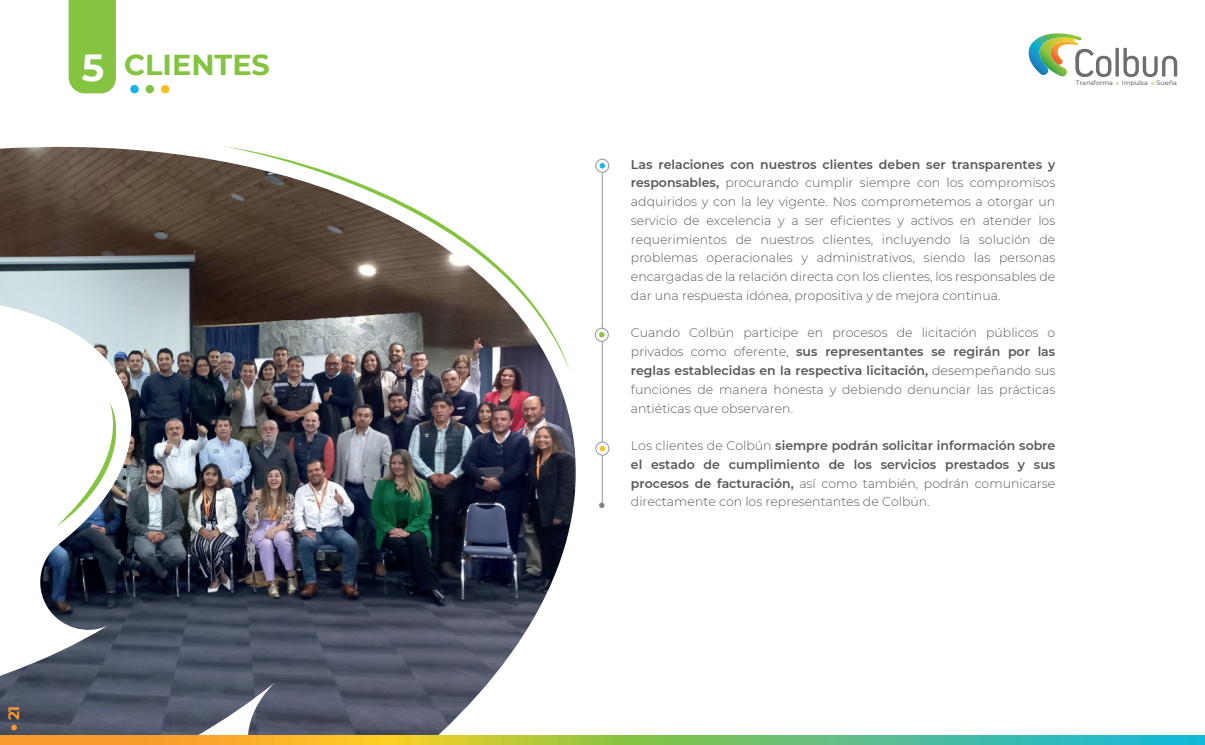
<style>
.page{position:relative;width:1205px;height:745px;background:#fff}
.page>*{position:absolute;margin:0;border:0;box-sizing:border-box;transform-origin:0 0}
.t1{font:700 28.75px "Montserrat";color:#84c440}
.t2{font:700 15px "Montserrat";color:#f8992d}
.t3{font:300 12.5px/18.8px "Montserrat";color:#57585a;text-align:justify}
.t4{font:600 12.5px/18.8px "Montserrat";color:#57585a;text-align:justify}
.t5{font:500 6.38px "Montserrat";color:#6d6e71}
.s1{font-size:37.62px;color:#fff}
.s2{font-weight:600}
.s3{font-weight:300}
</style>
<div class="page">
<svg style="left:1028px;top:33px;width:149px;height:51px"></svg>
<svg style="left:0;top:734px;width:1205px;height:10px;background:#a0ba6b"></svg>
<div style="left:130px;top:85px;width:9px;height:8px;background:#15b5e8;border-radius:50%"></div>
<div style="left:146px;top:85px;width:8px;height:8px;background:#84c147;border-radius:50%"></div>
<div style="left:161px;top:85px;width:8px;height:8px;background:#fdbe26;border-radius:50%"></div>
<div style="left:69px;top:0;width:47px;height:93px;background:#84c440"></div>
<img style="left:0;top:147px;width:576px;height:587px">
<svg style="left:11px;top:724px;width:6px;height:6px"></svg>
<hr style="left:602px;top:165px;width:1px;height:340px;background:#939598">
<svg style="left:596px;top:159px;width:13px;height:13px"></svg>
<div style="left:595px;top:159px;width:14px;height:13px;border:1px solid #939598;border-radius:50%"></div>
<svg style="left:599px;top:163px;width:6px;height:5px"></svg>
<svg style="left:595px;top:328px;width:13px;height:13px"></svg>
<div style="left:595px;top:328px;width:14px;height:13px;border:1px solid #939598;border-radius:50%"></div>
<svg style="left:599px;top:332px;width:5px;height:5px"></svg>
<svg style="left:596px;top:442px;width:13px;height:13px"></svg>
<div style="left:595px;top:441px;width:14px;height:14px;border:1px solid #939598;border-radius:50%"></div>
<svg style="left:600px;top:445px;width:5px;height:6px"></svg>
<svg style="left:599px;top:502px;width:5px;height:5px"></svg>
<svg style="left:223px;top:146px;width:347px;height:226px"></svg>
<svg style="left:57px;top:402px;width:59px;height:124px"></svg>
<h1 class="t1" style="left:82px;top:44px;width:189px"><span class="s1">5</span> CLIENTES</h1>
<p class="t2" style="left:3px;top:720px;width:16px;rotate:-90deg">21</p>
<p class="t5" style="left:1076px;top:79px;width:39px">Transforma</p>
<p class="t5" style="left:1121px;top:79px;width:28px">Impulsa</p>
<p class="t5" style="left:1156px;top:79px;width:22px">Sueña</p>
<p class="t3" style="left:631px;top:154px;width:426px"><span class="s2">Las relaciones con nuestros clientes deben ser transparentes y responsables,</span> procurando cumplir siempre con los compromisos adquiridos y con la ley vigente. Nos comprometemos a otorgar un servicio de excelencia y a ser eficientes y activos en atender los requerimientos de nuestros clientes, incluyendo la solución de problemas operacionales y administrativos, siendo las personas encargadas de la relación directa con los clientes, los responsables de dar una respuesta idónea, propositiva y de mejora continua.</p>
<p class="t3" style="left:631px;top:323px;width:426px">Cuando Colbún participe en procesos de licitación públicos o privados como oferente, <span class="s2">sus representantes se regirán por las reglas establecidas en la respectiva licitación,</span> desempeñando sus funciones de manera honesta y debiendo denunciar las prácticas antiéticas que observaren.</p>
<p class="t4" style="left:631px;top:435px;width:426px"><span class="s3">Los clientes de Colbún</span> siempre podrán solicitar información sobre el estado de cumplimiento de los servicios prestados y sus procesos de facturación, <span class="s3">así como también, podrán comunicarse directamente con los representantes de Colbún.</span></p>
</div>
